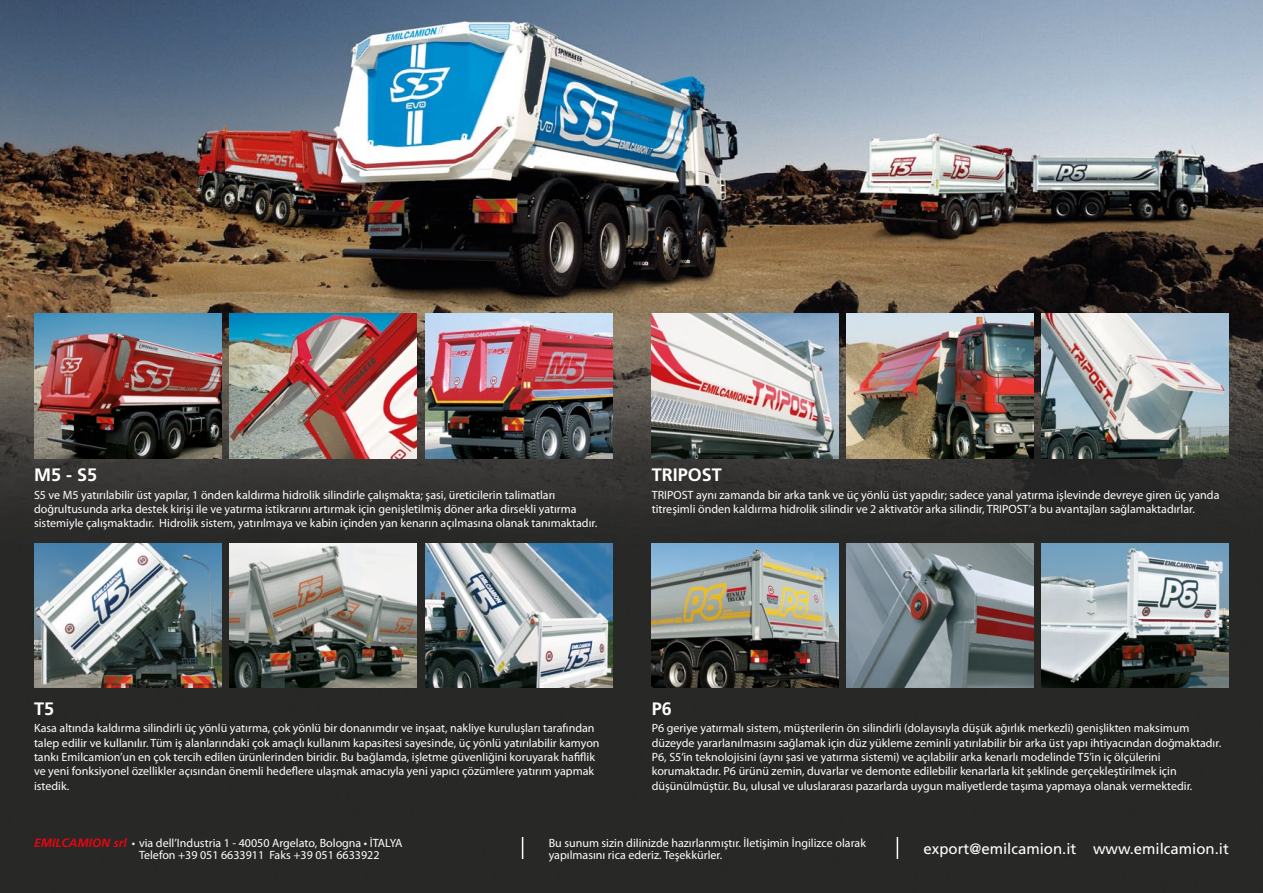
<style>
.page{position:relative;width:1263px;height:893px;background:#fff}
.page>*{position:absolute;margin:0;border:0;box-sizing:border-box;transform-origin:0 0}
.t1{font:700 18px "Frutiger LT Std";color:#fff}
.t2{font:15px "Frutiger LT Std";color:#fff}
.t3{font:12px/14.4px "Myriad Pro";color:#fff}
.s1{font-family:"Frutiger LT Std";font-weight:700;font-style:italic;color:#e30613}
</style>
<div class="page">
<img style="left:0;top:0;width:1263px;height:893px">
<img style="left:425px;top:314px;width:187px;height:144px">
<img style="left:34px;top:314px;width:187px;height:144px">
<img style="left:230px;top:314px;width:187px;height:144px">
<img style="left:652px;top:314px;width:187px;height:144px">
<img style="left:847px;top:314px;width:187px;height:144px">
<img style="left:1042px;top:314px;width:187px;height:144px">
<img style="left:34px;top:543px;width:187px;height:145px">
<img style="left:230px;top:543px;width:187px;height:145px">
<img style="left:425px;top:543px;width:187px;height:145px">
<img style="left:652px;top:543px;width:187px;height:145px">
<img style="left:847px;top:543px;width:187px;height:145px">
<img style="left:1042px;top:543px;width:187px;height:145px">
<svg style="left:522px;top:837px;width:1px;height:22px"></svg>
<svg style="left:897px;top:837px;width:1px;height:22px"></svg>
<h1 class="t1" style="left:34px;top:464px;width:65px">M5 - S5</h1>
<p class="t3" style="left:34px;top:487px;width:565px">S5 ve M5 yatırılabilir üst yapılar, 1 önden kaldırma hidrolik silindirle çalışmakta; şasi, üreticilerin talimatları doğrultusunda arka destek kirişi ile ve yatırma istikrarını artırmak için genişletilmiş döner arka dirsekli yatırma sistemiyle çalışmaktadır. Hidrolik sistem, yatırılmaya ve kabin içinden yan kenarın açılmasına olanak tanımaktadır.</p>
<h1 class="t1" style="left:652px;top:464px;width:72px">TRIPOST</h1>
<p class="t3" style="left:652px;top:487px;width:569px">TRIPOST aynı zamanda bir arka tank ve üç yönlü üst yapıdır; sadece yanal yatırma işlevinde devreye giren üç yanda titreşimli önden kaldırma hidrolik silindir ve 2 aktivatör arka silindir, TRIPOST’a bu avantajları sağlamaktadırlar.</p>
<h1 class="t1" style="left:34px;top:698px;width:22px">T5</h1>
<p class="t3" style="left:34px;top:721px;width:567px">Kasa altında kaldırma silindirli üç yönlü yatırma, çok yönlü bir donanımdır ve inşaat, nakliye kuruluşları tarafından talep edilir ve kullanılır. Tüm iş alanlarındaki çok amaçlı kullanım kapasitesi sayesinde, üç yönlü yatırılabilir kamyon tankı Emilcamion’un en çok tercih edilen ürünlerinden biridir. Bu bağlamda, işletme güvenliğini koruyarak hafiflik ve yeni fonksiyonel özellikler açısından önemli hedeflere ulaşmak amacıyla yeni yapıcı çözümlere yatırım yapmak istedik.</p>
<h1 class="t1" style="left:652px;top:698px;width:22px">P6</h1>
<p class="t3" style="left:652px;top:721px;width:571px">P6 geriye yatırmalı sistem, müşterilerin ön silindirli (dolayısıyla düşük ağırlık merkezli) genişlikten maksimum düzeyde yararlanılmasını sağlamak için düz yükleme zeminli yatırılabilir bir arka üst yapı ihtiyacından doğmaktadır.<br>P6, S5’in teknolojisini (aynı şasi ve yatırma sistemi) ve açılabilir arka kenarlı modelinde T5’in iç ölçülerini korumaktadır. P6 ürünü zemin, duvarlar ve demonte edilebilir kenarlarla kit şeklinde gerçekleştirilmek için düşünülmüştür. Bu, ulusal ve uluslararası pazarlarda uygun maliyetlerde taşıma yapmaya olanak vermektedir.</p>
<p class="t3" style="left:139px;top:837px;width:265px;line-height:12px;text-indent:-105px"><span class="s1">EMILCAMION srl</span> • via dell’Industria 1 - 40050 Argelato, Bologna • İTALYA<br>Telefon +39 051 6633911 Faks +39 051 6633922</p>
<p class="t2" style="left:923px;top:840px;width:307px">export@emilcamion.it www.emilcamion.it</p>
<p class="t3" style="left:549px;top:837px;width:319px;line-height:12px">Bu sunum sizin dilinizde hazırlanmıştır. İletişimin İngilizce olarak yapılmasını rica ederiz. Teşekkürler.</p>
</div>
